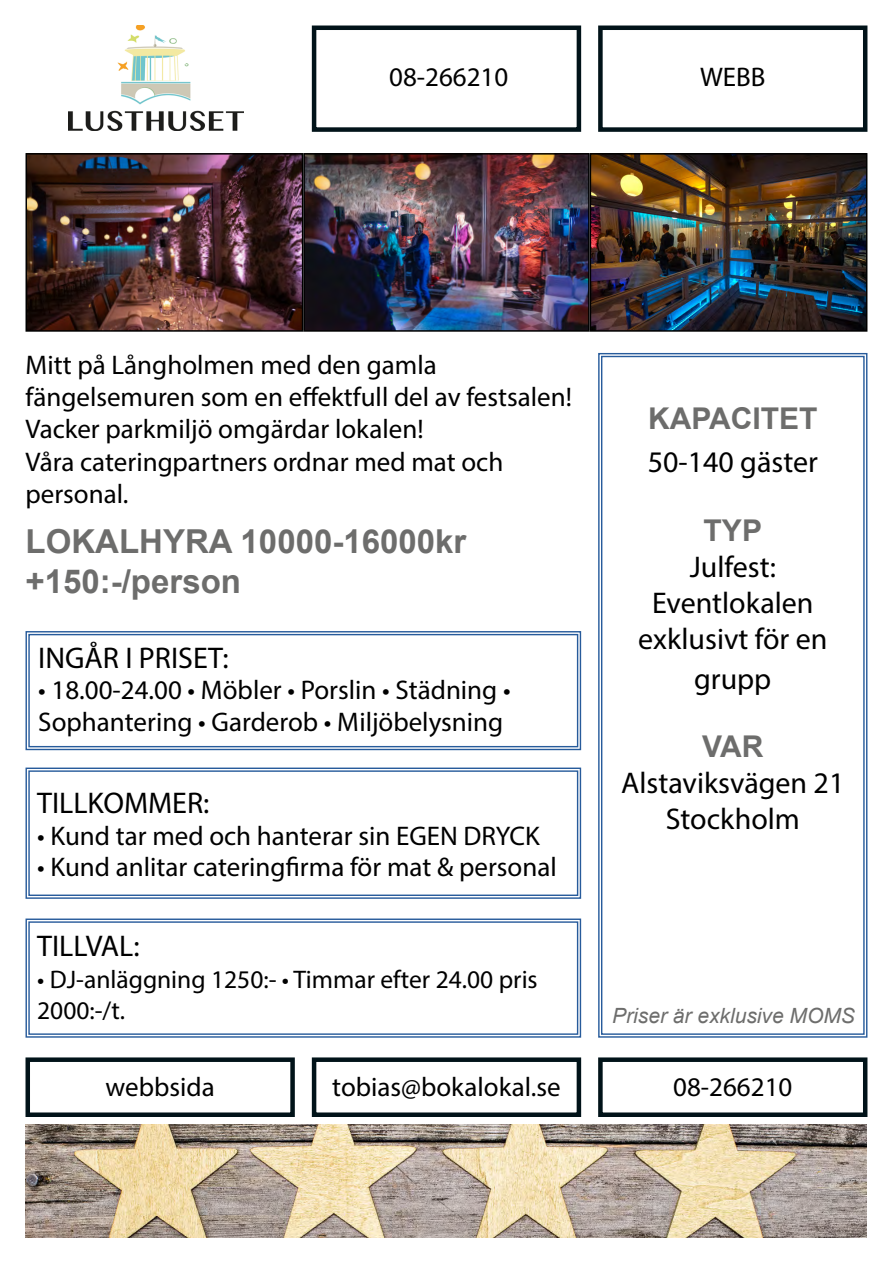
<style>
.page{position:relative;width:893px;height:1263px;background:#fff}
.page>*{position:absolute;margin:0;border:0;box-sizing:border-box;transform-origin:0 0}
.t1{font:700 33px/39.6px "Arial";color:#6d6d6c}
.t2{font:30px/36px "Myriad Pro";color:#000;text-align:center}
.t3{font:700 30px "Arial";color:#6d6d6c}
.t4{font:27px/32.4px "Myriad Pro";color:#000}
.t5{font:25.5px/31.5px "Myriad Pro";color:#000}
.t6{font:italic 21px "Arial";color:#6d6d6c}
</style>
<div class="page">
<svg style="left:25px;top:918px;width:557px;height:120px"></svg>
<div style="left:28px;top:921px;width:550px;height:114px;border:1px solid #275b9b"></div>
<img style="left:68px;top:26px;width:175px;height:105px">
<div style="left:312px;top:26px;width:269px;height:106px;border:4px solid #011319"></div>
<div style="left:598px;top:26px;width:269px;height:106px;border:4px solid #011319"></div>
<img style="left:29px;top:156px;width:835px;height:173px">
<div style="left:26px;top:153px;width:277px;height:179px;border:2px solid #000"></div>
<div style="left:590px;top:153px;width:277px;height:179px;border:2px solid #000"></div>
<div style="left:303px;top:153px;width:287px;height:179px;border:2px solid #000"></div>
<svg style="left:598px;top:353px;width:270px;height:685px"></svg>
<div style="left:601px;top:356px;width:264px;height:679px;border:1px solid #275b9b"></div>
<div style="left:598px;top:1057px;width:269px;height:60px;border:4px solid #011319"></div>
<div style="left:312px;top:1057px;width:269px;height:60px;border:4px solid #011319"></div>
<div style="left:26px;top:1057px;width:269px;height:60px;border:4px solid #011319"></div>
<img style="left:26px;top:1124px;width:841px;height:113px">
<svg style="left:25px;top:631px;width:557px;height:120px"></svg>
<div style="left:28px;top:634px;width:550px;height:113px;border:1px solid #275b9b"></div>
<svg style="left:25px;top:767px;width:557px;height:132px"></svg>
<div style="left:28px;top:770px;width:550px;height:126px;border:1px solid #275b9b"></div>
<p class="t4" style="left:389px;top:60px;width:121px">08-266210</p>
<p class="t4" style="left:700px;top:60px;width:67px">WEBB</p>
<p class="t4" style="left:26px;top:348px;width:548px">Mitt på Långholmen med den gamla fängelsemuren som en effektfull del av festsalen!<br>Vacker parkmiljö omgärdar lokalen!<br>Våra cateringpartners ordnar med mat och personal.</p>
<p class="t1" style="left:26px;top:523px;width:442px">LOKALHYRA 10000-16000kr +150:-/person</p>
<p class="t2" style="left:38px;top:639px;width:192px">INGÅR I PRISET:</p>
<p class="t4" style="left:38px;top:674px;width:474px;line-height:31.5px">• 18.00-24.00 • Möbler • Porslin • Städning •<br>Sophantering • Garderob • Miljöbelysning</p>
<p class="t2" style="left:37px;top:784px;width:174px">TILLKOMMER:</p>
<p class="t4" style="left:37px;top:819px;width:504px">• Kund tar med och hanterar sin EGEN DRYCK</p>
<p class="t4" style="left:37px;top:850px;width:521px">• Kund anlitar cateringfirma för mat &amp; personal</p>
<p class="t2" style="left:37px;top:928px;width:104px">TILLVAL:</p>
<p class="t5" style="left:37px;top:963px;width:502px">• DJ-anläggning 1250:- • Timmar efter 24.00 pris<br>2000:-/t.</p>
<p class="t3" style="left:648px;top:399px;width:171px">KAPACITET</p>
<p class="t2" style="left:648px;top:444px;width:172px">50-140 gäster</p>
<p class="t3" style="left:704px;top:511px;width:60px">TYP</p>
<p class="t2" style="left:638px;top:548px;width:191px">Julfest:<br>Eventlokalen exklusivt för en</p>
<p class="t2" style="left:694px;top:660px;width:79px">grupp</p>
<p class="t3" style="left:702px;top:727px;width:63px">VAR</p>
<p class="t2" style="left:621px;top:765px;width:225px">Alstaviksvägen 21<br>Stockholm</p>
<p class="t6" style="left:612px;top:1002px;width:244px">Priser är exklusive MOMS</p>
<p class="t4" style="left:106px;top:1071px;width:111px">webbsida</p>
<p class="t4" style="left:332px;top:1071px;width:230px">tobias@bokalokal.se</p>
<p class="t4" style="left:673px;top:1071px;width:121px">08-266210</p>
</div>
